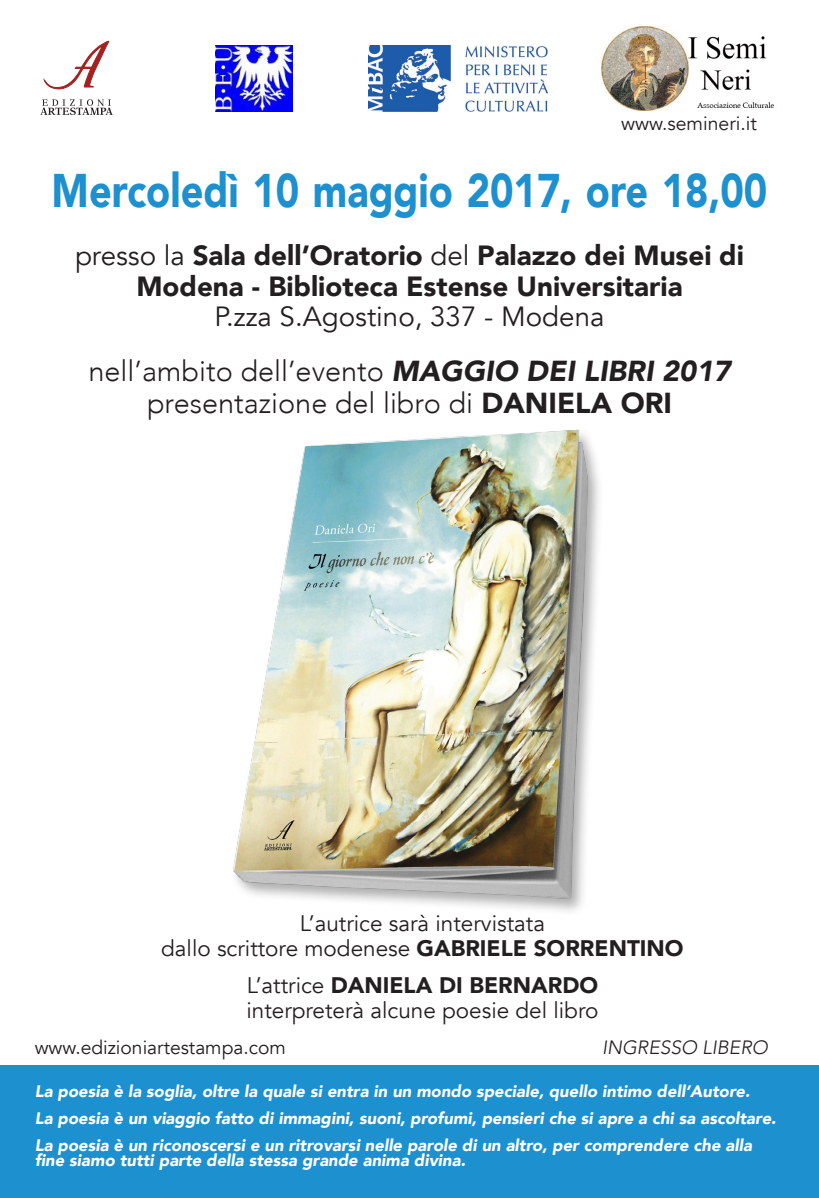
<style>
.page{position:relative;width:819px;height:1198px;background:#fff}
.page>*{position:absolute;margin:0;border:0;box-sizing:border-box;transform-origin:0 0}
.t1{font:900 47.16px "Avenir";color:#1d90d0;scale:.84 1}
.t2{font:300 28.88px/31.5px "Avenir";color:#231f20;text-align:center}
.t3{font:900 27.74px/30.5px "Avenir";color:#231f20;text-align:center}
.t4{font:27.74px "Avenir";color:#231f20}
.t5{font:22.49px/24.8px "Avenir";color:#231f20;text-align:center}
.t6{font:19.43px "Avenir";color:#231f20}
.t7{font:19.25px "Avenir";color:#231f20}
.t8{font:italic 300 19.25px "Avenir";color:#231f20}
.t9{font:italic 900 16.62px/27px "Avenir";color:#fff}
.s1{font-weight:400}
.s2{font-weight:900;font-style:italic}
.s3{font-weight:900}
</style>
<div class="page">
<div style="left:0;top:1065px;width:819px;height:133px;background:#1d90d0"></div>
<svg style="left:44px;top:41px;width:66px;height:48px"></svg>
<svg style="left:40px;top:99px;width:73px;height:16px"></svg>
<img style="left:215px;top:45px;width:77px;height:67px">
<img style="left:368px;top:45px;width:179px;height:66px">
<img style="left:601px;top:26px;width:173px;height:85px">
<img style="left:233px;top:429px;width:366px;height:482px">
<p class="t6" style="left:621px;top:112px;width:137px">www.semineri.it</p>
<h1 class="t1" style="left:52px;top:150px;width:853px">Mercoledì 10 maggio 2017, ore 18,00</h1>
<h3 class="t3" style="left:75px;top:239px;width:670px"><span class="s1">presso la</span> Sala dell’Oratorio <span class="s1">del</span> Palazzo dei Musei di<br>Modena - Biblioteca Estense Universitaria</h3>
<h3 class="t4" style="left:214px;top:300px;width:391px">P.zza S.Agostino, 337 - Modena</h3>
<h2 class="t2" style="left:88px;top:355px;width:643px">nell’ambito dell’evento <span class="s2">MAGGIO DEI LIBRI 2017 </span>presentazione del libro di <span class="s3">DANIELA ORI</span></h2>
<h3 class="t5" style="left:161px;top:911px;width:524px">L’autrice sarà intervistata<br>dallo scrittore modenese <span class="s3">GABRIELE SORRENTINO</span></h3>
<h3 class="t5" style="left:246px;top:973px;width:353px;text-align:left">L’attrice <span class="s3">DANIELA DI BERNARDO </span>interpreterà alcune poesie del libro</h3>
<p class="t7" style="left:35px;top:1035px;width:252px">www.edizioniartestampa.com</p>
<p class="t8" style="left:602px;top:1035px;width:167px">INGRESSO LIBERO</p>
<p class="t9" style="left:35px;top:1077px;width:743px">La poesia è la soglia, oltre la quale si entra in un mondo speciale, quello intimo dell’Autore.<br>La poesia è un viaggio fatto di immagini, suoni, profumi, pensieri che si apre a chi sa ascoltare.<br>La poesia è un riconoscersi e un ritrovarsi nelle parole di un altro, per comprendere che alla</p>
<p class="t9" style="left:35px;top:1147px;width:432px">fine siamo tutti parte della stessa grande anima divina.</p>
</div>
